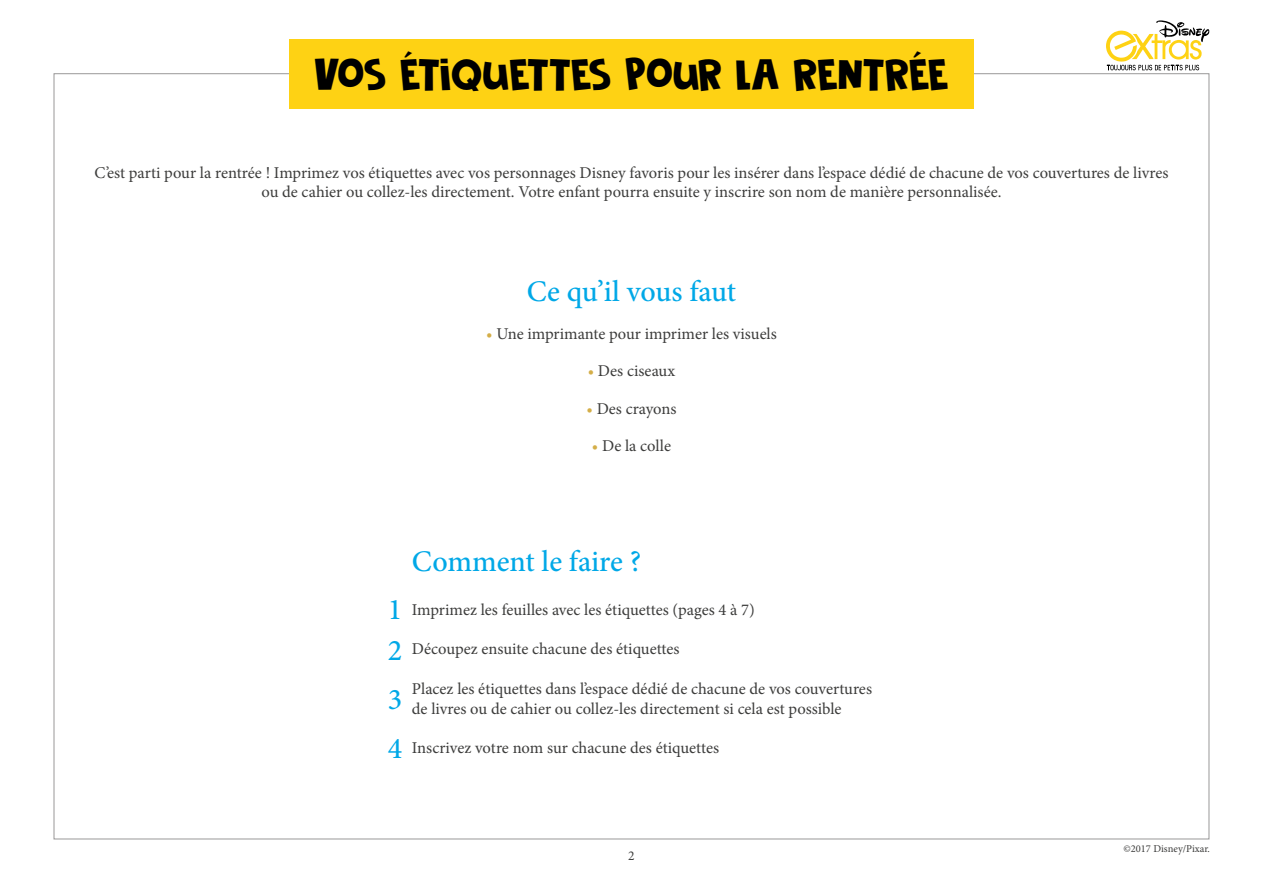
<style>
.page{position:relative;width:1263px;height:893px;background:#fff}
.page>*{position:absolute;margin:0;border:0;box-sizing:border-box;transform-origin:0 0}
.t1{font:45px "DK Frozen Memory";color:#000}
.t2{font:500 30px/41px "Minion Pro";letter-spacing:-.005em;color:#00a8e7}
.t3{font:16.5px/19.8px "Minion Pro";color:#3c3c3b;text-align:center}
.t4{font:13.5px "Minion Pro";color:#3c3c3b}
.t5{font:10.5px "Minion Pro";color:#3c3c3b}
.s1{color:#d4ae48}
</style>
<div class="page">
<svg style="left:1106px;top:20px;width:103px;height:50px"></svg>
<div style="left:289px;top:40px;width:684px;height:69px;background:#fed214"></div>
<h1 class="t1" style="left:314px;top:49px;width:636px">VOS ÉTIQUETTES POUR LA RENTRÉE</h1>
<p class="t3" style="left:95px;top:162px;width:1075px">C’est parti pour la rentrée ! Imprimez vos étiquettes avec vos personnages Disney favoris pour les insérer dans l’espace dédié de chacune de vos couvertures de livres ou de cahier ou collez-les directement. Votre enfant pourra ensuite y inscrire son nom de manière personnalisée.</p>
<h2 class="t2" style="left:527px;top:271px;width:211px">Ce qu’il vous faut</h2>
<p class="t3" style="left:486px;top:324px;width:292px"><span class="s1">•</span> Une imprimante pour imprimer les visuels</p>
<p class="t3" style="left:588px;top:361px;width:89px"><span class="s1">•</span> Des ciseaux</p>
<p class="t3" style="left:586px;top:399px;width:91px"><span class="s1">•</span> Des crayons</p>
<p class="t3" style="left:592px;top:436px;width:81px"><span class="s1">•</span> De la colle</p>
<h2 class="t2" style="left:388px;top:589px;width:16px">1<br>2</h2>
<h2 class="t2" style="left:388px;top:675px;width:16px;line-height:48.8px">3<br>4</h2>
<h2 class="t2" style="left:412px;top:541px;width:231px">Comment le faire ?</h2>
<p class="t3" style="left:412px;top:599px;width:344px">Imprimez les feuilles avec les étiquettes (pages 4 à 7)</p>
<p class="t3" style="left:412px;top:639px;width:269px">Découpez ensuite chacune des étiquettes</p>
<p class="t3" style="left:412px;top:679px;width:462px;text-align:left">Placez les étiquettes dans l’espace dédié de chacune de vos couvertures de livres ou de cahier ou collez-les directement si cela est possible</p>
<p class="t3" style="left:412px;top:738px;width:309px">Inscrivez votre nom sur chacune des étiquettes</p>
<p class="t4" style="left:628px;top:846px;width:8px">2</p>
<p class="t5" style="left:1123px;top:841px;width:88px">©2017 Disney/Pixar.</p>
</div>
